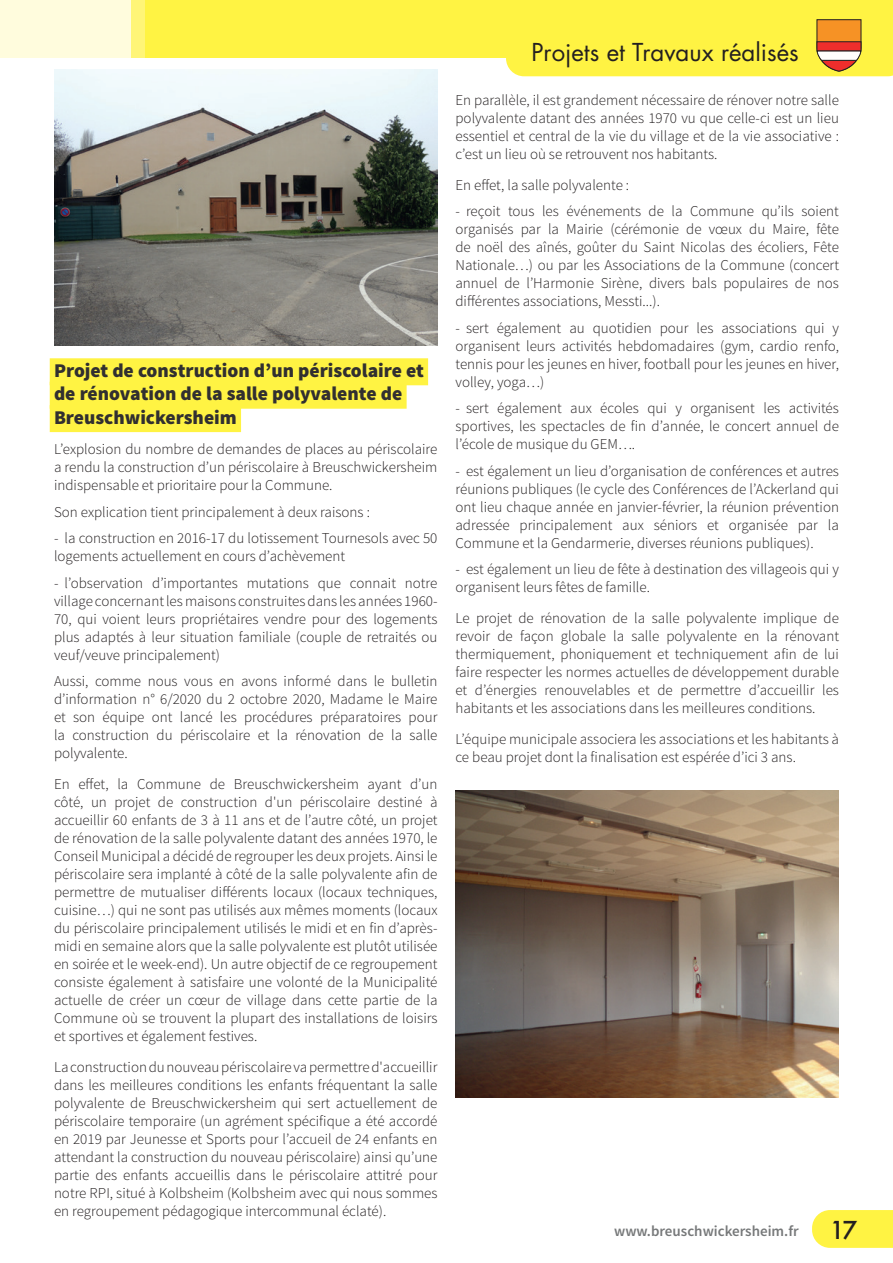
<style>
.page{position:relative;width:893px;height:1263px;background:#fff}
.page>*{position:absolute;margin:0;border:0;box-sizing:border-box;transform-origin:0 0}
.t1{font:24px "Futura";color:#231f20}
.t2{font:500 24px "Futura";color:#231f20}
.t3{font:900 19.5px/23.4px "Source Sans Pro";color:#312f30}
.t4{font:300 15px/18px "Source Sans Pro";color:#231f20;text-align:justify}
.t5{font:600 15px "Source Sans Pro";color:#767879}
</style>
<div class="page">
<div style="left:0;top:0;width:893px;height:57px;background:#fff343"></div>
<div style="left:109px;top:0;width:36px;height:57px;background:#fff577"></div>
<svg style="left:812px;top:1210px;width:81px;height:38px;background:#fff34c"></svg>
<svg style="left:506px;top:19px;width:387px;height:57px"></svg>
<div style="left:50px;top:358px;width:378px;height:27px;background:#fff343"></div>
<div style="left:50px;top:382px;width:357px;height:27px;background:#fff343"></div>
<div style="left:50px;top:405px;width:191px;height:27px;background:#fff343"></div>
<img style="left:54px;top:69px;width:383px;height:276px">
<img style="left:455px;top:791px;width:384px;height:306px">
<div style="left:0;top:0;width:130px;height:58px;background:#fffcdd"></div>
<h2 class="t3" style="left:54px;top:359px;width:371px">Projet de construction d’un périscolaire et de rénovation de la salle polyvalente de<br>Breuschwickersheim</h2>
<p class="t4" style="left:54px;top:440px;width:385px">L’explosion du nombre de demandes de places au périscolaire a rendu la construction d’un périscolaire à Breuschwickersheim indispensable et prioritaire pour la Commune.</p>
<p class="t4" style="left:54px;top:503px;width:317px">Son explication tient principalement à deux raisons :</p>
<p class="t4" style="left:54px;top:529px;width:385px">- la construction en 2016-17 du lotissement Tournesols avec 50 logements actuellement en cours d’achèvement</p>
<p class="t4" style="left:54px;top:574px;width:385px">- l’observation d’importantes mutations que connait notre village concernant les maisons construites dans les années 1960- 70, qui voient leurs propriétaires vendre pour des logements plus adaptés à leur situation familiale (couple de retraités ou veuf/veuve principalement)</p>
<p class="t4" style="left:54px;top:672px;width:385px">Aussi, comme nous vous en avons informé dans le bulletin d’information n° 6/2020 du 2 octobre 2020, Madame le Maire et son équipe ont lancé les procédures préparatoires pour la construction du périscolaire et la rénovation de la salle polyvalente.</p>
<p class="t4" style="left:54px;top:775px;width:385px">En effet, la Commune de Breuschwickersheim ayant d’un côté, un projet de construction d'un périscolaire destiné à accueillir 60 enfants de 3 à 11 ans et de l’autre côté, un projet de rénovation de la salle polyvalente datant des années 1970, le Conseil Municipal a décidé de regrouper les deux projets. Ainsi le périscolaire sera implanté à côté de la salle polyvalente afin de permettre de mutualiser différents locaux (locaux techniques, cuisine…) qui ne sont pas utilisés aux mêmes moments (locaux du périscolaire principalement utilisés le midi et en fin d’après&shy;midi en semaine alors que la salle polyvalente est plutôt utilisée en soirée et le week-end). Un autre objectif de ce regroupement consiste également à satisfaire une volonté de la Municipalité actuelle de créer un cœur de village dans cette partie de la Commune où se trouvent la plupart des installations de loisirs et sportives et également festives.</p>
<p class="t4" style="left:54px;top:1058px;width:385px">La construction du nouveau périscolaire va permettre d'accueillir dans les meilleures conditions les enfants fréquentant la salle polyvalente de Breuschwickersheim qui sert actuellement de périscolaire temporaire (un agrément spécifique a été accordé en 2019 par Jeunesse et Sports pour l’accueil de 24 enfants en attendant la construction du nouveau périscolaire) ainsi qu’une partie des enfants accueillis dans le périscolaire attitré pour notre RPI, situé à Kolbsheim (Kolbsheim avec qui nous sommes en regroupement pédagogique intercommunal éclaté).</p>
<h1 class="t1" style="left:532px;top:36px;width:269px">Projets et Travaux réalisés</h1>
<p class="t4" style="left:455px;top:91px;width:385px">En parallèle, il est grandement nécessaire de rénover notre salle polyvalente datant des années 1970 vu que celle-ci est un lieu essentiel et central de la vie du village et de la vie associative : c’est un lieu où se retrouvent nos habitants.</p>
<p class="t4" style="left:455px;top:176px;width:175px">En effet, la salle polyvalente :</p>
<p class="t4" style="left:455px;top:202px;width:385px">- reçoit tous les événements de la Commune qu’ils soient organisés par la Mairie (cérémonie de vœux du Maire, fête de noël des aînés, goûter du Saint Nicolas des écoliers, Fête Nationale…) ou par les Associations de la Commune (concert annuel de l’Harmonie Sirène, divers bals populaires de nos différentes associations, Messti...).</p>
<p class="t4" style="left:455px;top:319px;width:385px">- sert également au quotidien pour les associations qui y organisent leurs activités hebdomadaires (gym, cardio renfo, tennis pour les jeunes en hiver, football pour les jeunes en hiver, volley, yoga…)</p>
<p class="t4" style="left:455px;top:399px;width:385px">- sert également aux écoles qui y organisent les activités sportives, les spectacles de fin d’année, le concert annuel de l’école de musique du GEM….</p>
<p class="t4" style="left:455px;top:462px;width:385px">- est également un lieu d’organisation de conférences et autres réunions publiques (le cycle des Conférences de l’Ackerland qui ont lieu chaque année en janvier-février, la réunion prévention adressée principalement aux séniors et organisée par la Commune et la Gendarmerie, diverses réunions publiques).</p>
<p class="t4" style="left:455px;top:560px;width:385px">- est également un lieu de fête à destination des villageois qui y organisent leurs fêtes de famille.</p>
<p class="t4" style="left:455px;top:609px;width:385px">Le projet de rénovation de la salle polyvalente implique de revoir de façon globale la salle polyvalente en la rénovant thermiquement, phoniquement et techniquement afin de lui faire respecter les normes actuelles de développement durable et d’énergies renouvelables et de permettre d’accueillir les habitants et les associations dans les meilleures conditions.</p>
<p class="t4" style="left:455px;top:730px;width:385px">L’équipe municipale associera les associations et les habitants à ce beau projet dont la finalisation est espérée d’ici 3 ans.</p>
<p class="t5" style="left:614px;top:1222px;width:186px">www.breuschwickersheim.fr</p>
<h1 class="t2" style="left:830px;top:1214px;width:29px">17</h1>
</div>
